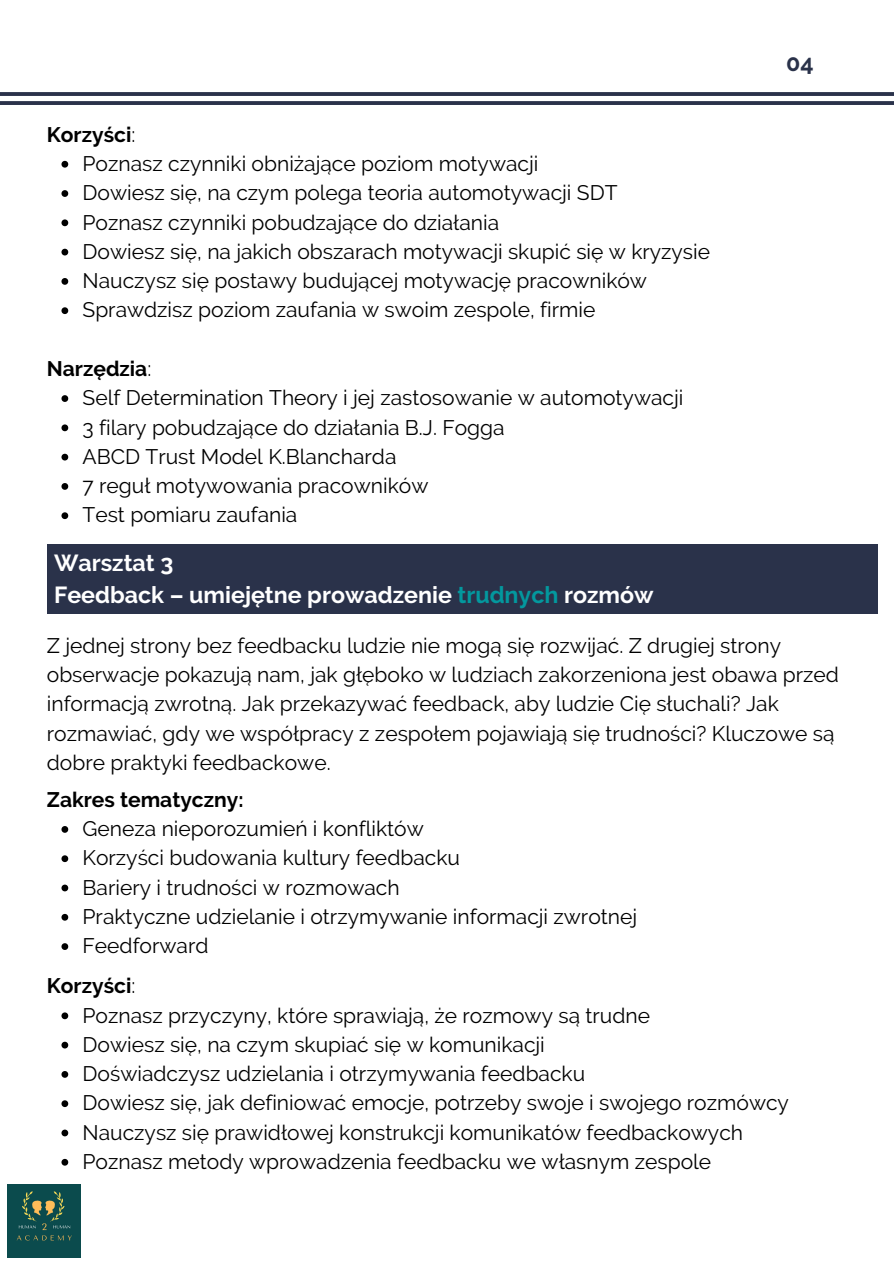
<style>
.page{position:relative;width:894px;height:1264px;background:#fff}
.page>*{position:absolute;margin:0;border:0;box-sizing:border-box;transform-origin:0 0}
.t1{font:700 23.25px "Raleway";color:#fff}
.t2{font:700 23.25px "Raleway";color:#2a324a}
.t3{font:21px/29.2px "Raleway";color:#000}
.t4{font:700 21px "Raleway";color:#000}
.s1{font-weight:400}
.s2{color:#03989e}
</style>
<div class="page">
<svg style="left:0;top:92px;width:893px;height:13px"></svg>
<div style="left:47px;top:544px;width:830px;height:70px;background:#2a324a"></div>
<svg style="left:61px;top:161px;width:7px;height:7px"></svg>
<svg style="left:61px;top:190px;width:7px;height:7px"></svg>
<svg style="left:61px;top:219px;width:7px;height:7px"></svg>
<svg style="left:61px;top:249px;width:7px;height:6px"></svg>
<svg style="left:61px;top:278px;width:7px;height:7px"></svg>
<svg style="left:61px;top:307px;width:7px;height:7px"></svg>
<svg style="left:61px;top:395px;width:7px;height:7px"></svg>
<svg style="left:61px;top:424px;width:7px;height:7px"></svg>
<svg style="left:61px;top:454px;width:7px;height:6px"></svg>
<svg style="left:61px;top:483px;width:7px;height:7px"></svg>
<svg style="left:61px;top:512px;width:7px;height:7px"></svg>
<svg style="left:61px;top:826px;width:7px;height:6px"></svg>
<svg style="left:61px;top:855px;width:7px;height:7px"></svg>
<svg style="left:61px;top:884px;width:7px;height:7px"></svg>
<svg style="left:61px;top:913px;width:7px;height:7px"></svg>
<svg style="left:61px;top:943px;width:7px;height:6px"></svg>
<svg style="left:61px;top:1012px;width:7px;height:7px"></svg>
<svg style="left:61px;top:1041px;width:7px;height:7px"></svg>
<svg style="left:61px;top:1071px;width:7px;height:6px"></svg>
<svg style="left:61px;top:1100px;width:7px;height:7px"></svg>
<svg style="left:61px;top:1129px;width:7px;height:7px"></svg>
<svg style="left:61px;top:1158px;width:7px;height:7px"></svg>
<img style="left:7px;top:1184px;width:74px;height:73px">
<p class="t4" style="left:47px;top:122px;width:90px">Korzyści<span class="s1">:</span></p>
<p class="t3" style="left:83px;top:149px;width:457px">Poznasz czynniki obniżające poziom motywacji</p>
<p class="t3" style="left:83px;top:178px;width:536px">Dowiesz się, na czym polega teoria automotywacji SDT</p>
<p class="t3" style="left:83px;top:207px;width:418px">Poznasz czynniki pobudzające do działania</p>
<p class="t3" style="left:83px;top:237px;width:629px">Dowiesz się, na jakich obszarach motywacji skupić się w kryzysie</p>
<p class="t3" style="left:83px;top:266px;width:566px">Nauczysz się postawy budującej motywację pracowników</p>
<p class="t3" style="left:83px;top:295px;width:514px">Sprawdzisz poziom zaufania w swoim zespole, firmie</p>
<p class="t4" style="left:47px;top:356px;width:106px">Narzędzia<span class="s1">:</span></p>
<p class="t3" style="left:83px;top:383px;width:602px">Self Determination Theory i jej zastosowanie w automotywacji</p>
<p class="t3" style="left:83px;top:412px;width:423px">3 filary pobudzające do działania B.J. Fogga</p>
<p class="t3" style="left:83px;top:442px;width:315px">ABCD Trust Model K.Blancharda</p>
<p class="t3" style="left:83px;top:471px;width:347px">7 reguł motywowania pracowników</p>
<p class="t3" style="left:83px;top:500px;width:216px">Test pomiaru zaufania</p>
<p class="t1" style="left:54px;top:549px;width:121px">Warsztat 3</p>
<p class="t1" style="left:54px;top:581px;width:601px">Feedback – umiejętne prowadzenie <span class="s2">trudnych</span> rozmów</p>
<p class="t2" style="left:786px;top:49px;width:29px">04</p>
<p class="t3" style="left:47px;top:630px;width:793px">Z jednej strony bez feedbacku ludzie nie mogą się rozwijać. Z drugiej strony obserwacje pokazują nam, jak głęboko w ludziach zakorzeniona jest obawa przed informacją zwrotną. Jak przekazywać feedback, aby ludzie Cię słuchali? Jak rozmawiać, gdy we współpracy z zespołem pojawiają się trudności? Kluczowe są dobre praktyki feedbackowe.</p>
<p class="t4" style="left:47px;top:787px;width:198px">Zakres tematyczny:</p>
<p class="t3" style="left:83px;top:814px;width:342px">Geneza nieporozumień i konfliktów</p>
<p class="t3" style="left:83px;top:843px;width:379px">Korzyści budowania kultury feedbacku</p>
<p class="t3" style="left:83px;top:872px;width:318px">Bariery i trudności w rozmowach</p>
<p class="t3" style="left:83px;top:902px;width:556px">Praktyczne udzielanie i otrzymywanie informacji zwrotnej</p>
<p class="t3" style="left:83px;top:931px;width:127px">Feedforward</p>
<p class="t4" style="left:47px;top:973px;width:90px">Korzyści<span class="s1">:</span></p>
<p class="t3" style="left:83px;top:1000px;width:569px">Poznasz przyczyny, które sprawiają, że rozmowy są trudne</p>
<p class="t3" style="left:83px;top:1029px;width:463px">Dowiesz się, na czym skupiać się w komunikacji</p>
<p class="t3" style="left:83px;top:1059px;width:504px">Doświadczysz udzielania i otrzymywania feedbacku</p>
<p class="t3" style="left:83px;top:1088px;width:707px">Dowiesz się, jak definiować emocje, potrzeby swoje i swojego rozmówcy</p>
<p class="t3" style="left:83px;top:1117px;width:662px">Nauczysz się prawidłowej konstrukcji komunikatów feedbackowych</p>
<p class="t3" style="left:83px;top:1146px;width:630px">Poznasz metody wprowadzenia feedbacku we własnym zespole</p>
</div>
